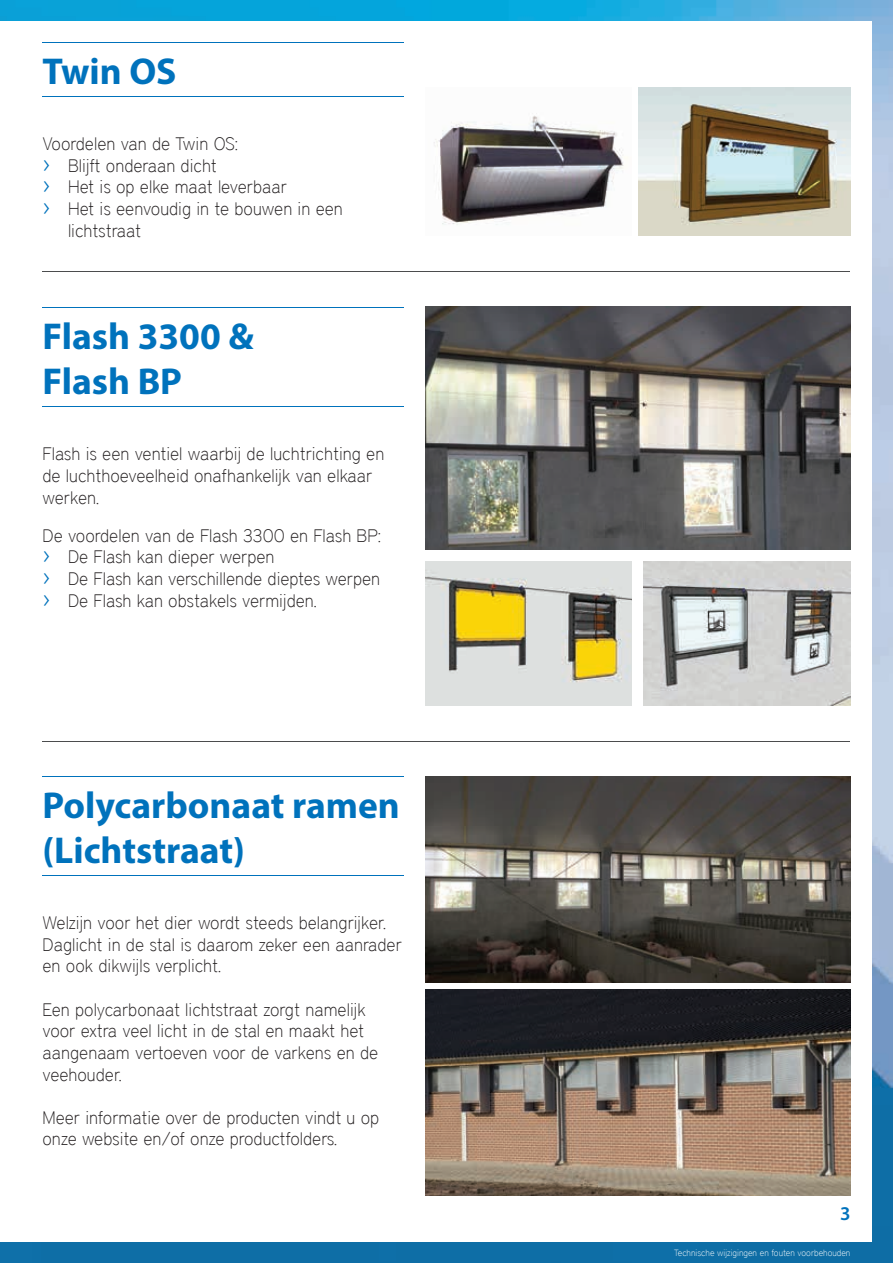
<style>
.page{position:relative;width:893px;height:1263px;background:#fff}
.page>*{position:absolute;margin:0;border:0;box-sizing:border-box;transform-origin:0 0}
.t1{font:700 37.5px/45px "Myriad Pro";color:#0072bc}
.t2{font:600 19.5px "Myriad Pro";color:#0072bc}
.t3{font:100 18px/21.6px "District";color:#231f20}
.t4{font:100 9px "District";color:#fff}
.s1{font-family:"Gotham";font-weight:300;font-size:25.5px;color:#0072bc}
</style>
<div class="page">
<img style="left:0;top:0;width:893px;height:1263px">
<div style="left:0;top:21px;width:872px;height:1221px;background:#fff"></div>
<img style="left:638px;top:87px;width:212px;height:149px">
<img style="left:434px;top:113px;width:194px;height:112px">
<img style="left:425px;top:307px;width:425px;height:242px">
<img style="left:644px;top:561px;width:206px;height:145px">
<img style="left:425px;top:561px;width:207px;height:145px">
<img style="left:425px;top:776px;width:425px;height:206px">
<img style="left:425px;top:990px;width:425px;height:205px">
<hr style="left:43px;top:271px;width:807px;height:1px;background:#4b4c4d">
<hr style="left:43px;top:741px;width:807px;height:1px;background:#4b4c4d">
<hr style="left:43px;top:43px;width:361px;height:1px;background:#0072bc">
<hr style="left:43px;top:96px;width:361px;height:1px;background:#0072bc">
<hr style="left:43px;top:307px;width:361px;height:1px;background:#0072bc">
<hr style="left:43px;top:406px;width:361px;height:1px;background:#0072bc">
<hr style="left:43px;top:776px;width:361px;height:1px;background:#0072bc">
<hr style="left:43px;top:875px;width:361px;height:1px;background:#0072bc">
<h1 class="t1" style="left:43px;top:47px;width:136px">Twin OS</h1>
<p class="t3" style="left:43px;top:133px;width:197px">Voordelen van de Twin OS:</p>
<p class="t3" style="left:43px;top:154px;width:176px"><span class="s1">›</span> Blijft onderaan dicht</p>
<p class="t3" style="left:43px;top:176px;width:246px"><span class="s1">›</span> Het is op elke maat leverbaar</p>
<p class="t3" style="left:43px;top:198px;width:302px"><span class="s1">›</span> Het is eenvoudig in te bouwen in een</p>
<p class="t3" style="left:68px;top:219px;width:74px">lichtstraat</p>
<h1 class="t1" style="left:43px;top:312px;width:213px">Flash 3300 &amp;<br>Flash BP</h1>
<p class="t3" style="left:43px;top:443px;width:343px">Flash is een ventiel waarbij de luchtrichting en de luchthoeveelheid onafhankelijk van elkaar werken.</p>
<p class="t3" style="left:43px;top:524px;width:340px">De voordelen van de Flash 3300 en Flash BP: <span class="s1">›</span> De Flash kan dieper werpen<br><span class="s1">›</span> De Flash kan verschillende dieptes werpen <span class="s1">›</span> De Flash kan obstakels vermijden.</p>
<h1 class="t1" style="left:43px;top:781px;width:359px">Polycarbonaat ramen (Lichtstraat)</h1>
<p class="t3" style="left:43px;top:912px;width:361px">Welzijn voor het dier wordt steeds belangrijker.<br>Daglicht in de stal is daarom zeker een aanrader en ook dikwijls verplicht.</p>
<p class="t3" style="left:43px;top:998px;width:337px">Een polycarbonaat lichtstraat zorgt namelijk voor extra veel licht in de stal en maakt het aangenaam vertoeven voor de varkens en de veehouder.</p>
<p class="t3" style="left:43px;top:1106px;width:338px">Meer informatie over de producten vindt u op onze website en/of onze productfolders.</p>
<p class="t2" style="left:840px;top:1201px;width:12px">3</p>
<p class="t4" style="left:674px;top:1248px;width:178px">Technische wijzigingen en fouten voorbehouden</p>
</div>
